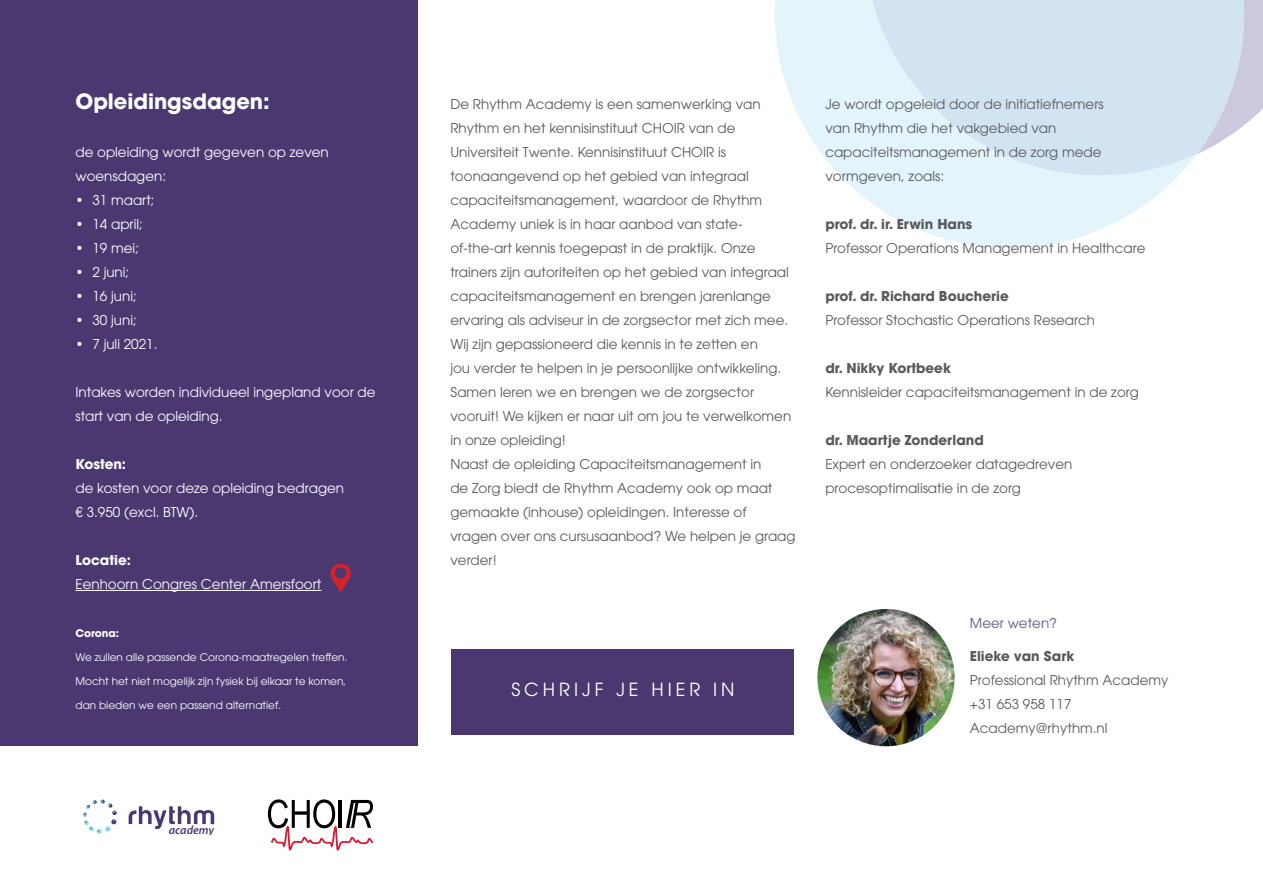
<style>
.page{position:relative;width:1263px;height:893px;background:#fff}
.page>*{position:absolute;margin:0;border:0;box-sizing:border-box;transform-origin:0 0}
.t1{font:700 21px "ITC Avant Garde Pro";color:#fff}
.t2{font:18px "ITC Avant Garde Pro";letter-spacing:.22em;color:#fff}
.t3{font:13.5px/24px "ITC Avant Garde Pro";color:#58595b}
.t4{font:13.5px/24px "ITC Avant Garde Pro";color:#fff}
.t5{font:700 13.5px "ITC Avant Garde Pro";color:#58595b}
.t6{font:700 13.5px "ITC Avant Garde Pro";color:#fff}
.t7{font:13.5px "ITC Avant Garde Pro";color:#635386}
.t8{font:italic 600 12px "Myriad Pro";color:#4b3871}
.t9{font:10.5px "ITC Avant Garde Pro";color:#fff}
.t10{font:700 10.5px "ITC Avant Garde Pro";color:#fff}
</style>
<div class="page">
<div style="left:1244px;top:0;width:19px;height:125px;background:#ccc8de"></div>
<svg style="left:1197px;top:0;width:47px;height:154px;background:#d4dfee"></svg>
<svg style="left:775px;top:0;width:422px;height:248px"></svg>
<div style="left:0;top:0;width:418px;height:745px;background:#4b3871"></div>
<svg style="left:129px;top:806px;width:85px;height:23px"></svg>
<svg style="left:83px;top:799px;width:34px;height:35px"></svg>
<div style="left:452px;top:649px;width:342px;height:86px;background:#4b3871"></div>
<svg style="left:330px;top:564px;width:21px;height:28px"></svg>
<svg style="left:268px;top:799px;width:105px;height:51px"></svg>
<img style="left:817px;top:609px;width:138px;height:137px;border-radius:69px">
<hr style="left:75px;top:590px;width:246px;height:1px;background:#fff">
<h1 class="t1" style="left:75px;top:87px;width:196px">Opleidingsdagen:</h1>
<p class="t4" style="left:75px;top:140px;width:255px">de opleiding wordt gegeven op zeven woensdagen:</p>
<p class="t4" style="left:75px;top:188px;width:81px">• 31 maart;</p>
<p class="t4" style="left:75px;top:212px;width:69px">• 14 april;</p>
<p class="t4" style="left:75px;top:236px;width:65px">• 19 mei;</p>
<p class="t4" style="left:75px;top:260px;width:55px">• 2 juni;</p>
<p class="t4" style="left:75px;top:284px;width:63px">• 16 juni;</p>
<p class="t4" style="left:75px;top:308px;width:63px">• 30 juni;</p>
<p class="t4" style="left:75px;top:332px;width:83px">• 7 juli 2021.</p>
<p class="t4" style="left:75px;top:380px;width:302px">Intakes worden individueel ingepland voor de start van de opleiding.</p>
<p class="t6" style="left:75px;top:455px;width:52px">Kosten:</p>
<p class="t4" style="left:75px;top:476px;width:270px">de kosten voor deze opleiding bedragen € 3.950 (excl. BTW).</p>
<p class="t6" style="left:75px;top:551px;width:57px">Locatie:</p>
<p class="t4" style="left:75px;top:572px;width:247px">Eenhoorn Congres Center Amersfoort</p>
<p class="t10" style="left:75px;top:626px;width:45px">Corona:</p>
<p class="t9" style="left:75px;top:651px;width:273px">We zullen alle passende Corona-maatregelen treffen.</p>
<p class="t9" style="left:75px;top:675px;width:272px">Mocht het niet mogelijk zijn fysiek bij elkaar te komen,</p>
<p class="t9" style="left:75px;top:699px;width:207px">dan bieden we een passend alternatief.</p>
<p class="t8" style="left:169px;top:822px;width:47px">academy</p>
<p class="t3" style="left:450px;top:92px;width:347px">De Rhythm Academy is een samenwerking van Rhythm en het kennisinstituut CHOIR van de Universiteit Twente. Kennisinstituut CHOIR is toonaangevend op het gebied van integraal capaciteitsmanagement, waardoor de Rhythm Academy uniek is in haar aanbod van state&shy;of-the-art kennis toegepast in de praktijk. Onze trainers zijn autoriteiten op het gebied van integraal capaciteitsmanagement en brengen jarenlange ervaring als adviseur in de zorgsector met zich mee.<br>Wij zijn gepassioneerd die kennis in te zetten en<br>jou verder te helpen in je persoonlijke ontwikkeling.<br>Samen leren we en brengen we de zorgsector vooruit! We kijken er naar uit om jou te verwelkomen in onze opleiding!<br>Naast de opleiding Capaciteitsmanagement in<br>de Zorg biedt de Rhythm Academy ook op maat gemaakte (inhouse) opleidingen. Interesse of vragen over ons cursusaanbod? We helpen je graag verder!</p>
<p class="t3" style="left:825px;top:92px;width:280px">Je wordt opgeleid door de initiatiefnemers van Rhythm die het vakgebied van capaciteitsmanagement in de zorg mede vormgeven, zoals:</p>
<p class="t5" style="left:825px;top:215px;width:148px">prof. dr. ir. Erwin Hans</p>
<p class="t3" style="left:825px;top:236px;width:322px">Professor Operations Management in Healthcare</p>
<p class="t5" style="left:825px;top:287px;width:185px">prof. dr. Richard Boucherie</p>
<p class="t3" style="left:825px;top:308px;width:271px">Professor Stochastic Operations Research</p>
<p class="t5" style="left:825px;top:359px;width:127px">dr. Nikky Kortbeek</p>
<p class="t3" style="left:825px;top:380px;width:315px">Kennisleider capaciteitsmanagement in de zorg</p>
<p class="t5" style="left:825px;top:431px;width:160px">dr. Maartje Zonderland</p>
<p class="t3" style="left:825px;top:452px;width:249px">Expert en onderzoeker datagedreven procesoptimalisatie in de zorg</p>
<h2 class="t2" style="left:511px;top:678px;width:225px">SCHRIJF JE HIER IN</h2>
<p class="t7" style="left:970px;top:615px;width:89px">Meer weten?</p>
<p class="t5" style="left:970px;top:647px;width:106px">Elieke van Sark</p>
<p class="t3" style="left:970px;top:668px;width:200px">Professional Rhythm Academy +31 653 958 117<br>Academy@rhythm.nl</p>
</div>
